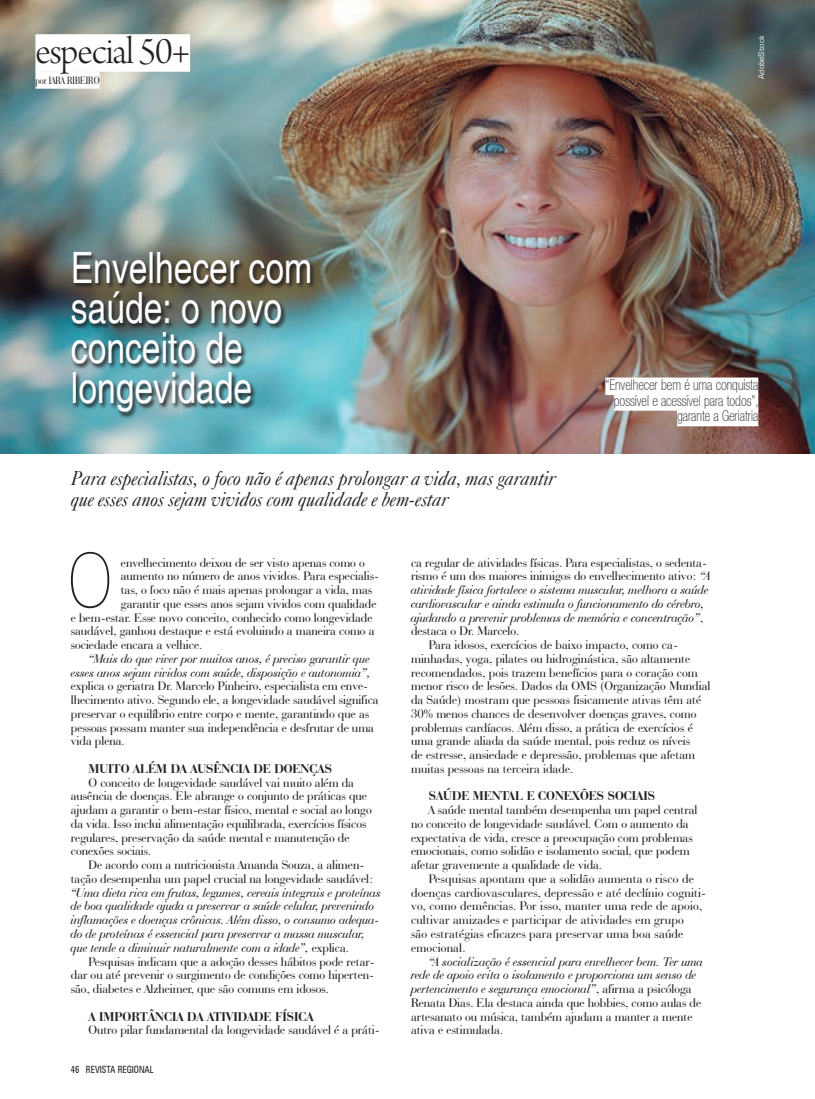
<style>
.page{position:relative;width:815px;height:1099px;background:#fff}
.page>*{position:absolute;margin:0;border:0;box-sizing:border-box;transform-origin:0 0}
.t1{font:100 84.12px "Serifa BT";color:#231f20;scale:.8 1}
.w_texto_reto_helv_co{font:condensed 43.25px/40px "Helvetica";color:#fff;scale:.95 1}
.w_seção_ARNO{font:40px "Arno Pro Light Display";letter-spacing:-.025em;color:#231f20}
.w_texto_CASABLANCA{font:italic 20.38px/21.4px "Casablanca";letter-spacing:-.01em;color:#231f20;scale:.9 1}
.w_LEGENDA_-_FIO_BRAN{font:100 condensed 15px/15.6px "Helvetica 37";color:#231f20;text-align:right;scale:.9 1}
.w_texto_serifa_BAUER{font:13.12px/13.8px "Bauer Bodoni BT";color:#231f20}
.w_texto_serifa_BAUER-2{font:italic 13.12px/13.8px "Bauer Bodoni BT";color:#231f20}
.w_texto_serifa_BAUER-3{font:700 13.12px "Bauer Bodoni BT";color:#231f20}
.w_nomes{font:11.25px "Bauer Bodoni BT";color:#231f20;scale:.8 1}
.t2{font:condensed 10px "Zurich BT";color:#231f20;scale:.9 1}
.w_crédito{font:7.5px "Square 721 BT";color:#fff}
.s1{font-style:italic}
.s2{font-style:normal}
</style>
<div class="page">
<img style="left:0;top:0;width:814px;height:453px">
<div style="left:35px;top:71px;width:65px;height:18px;background:#fff"></div>
<img style="left:71px;top:251px;width:245px;height:167px">
<div style="left:35px;top:34px;width:155px;height:38px;background:#fff"></div>
<div style="left:605px;top:377px;width:153px;height:18px;background:#fff"></div>
<div style="left:614px;top:393px;width:144px;height:17px;background:#fff"></div>
<div style="left:677px;top:409px;width:81px;height:17px;background:#fff"></div>
<p class="w_seção_ARNO" style="left:35px;top:29px;width:156px">especial 50+</p>
<p class="w_nomes" style="left:35px;top:73px;width:82px">por IARA RIBEIRO</p>
<p class="w_crédito" style="left:757px;top:79px;width:45px;rotate:-90deg">AdobeStock</p>
<p class="w_texto_reto_helv_co" style="left:71px;top:248px;width:255px">Envelhecer com saúde: o novo conceito de longevidade</p>
<p class="w_texto_CASABLANCA" style="left:71px;top:467px;width:540px">Para especialistas, o foco não é apenas prolongar a vida, mas garantir que esses anos sejam vividos com qualidade e bem-estar</p>
<p class="w_LEGENDA_-_FIO_BRAN" style="left:605px;top:377px;width:172px">“Envelhecer bem é uma conquista possível e acessível para todos”, garante a Geriatria</p>
<p class="t1" style="left:68px;top:531px;width:58px">O</p>
<p class="w_texto_serifa_BAUER" style="left:121px;top:555px;width:245px">envelhecimento deixou de ser visto apenas como o</p>
<p class="w_texto_serifa_BAUER" style="left:121px;top:569px;width:260px">aumento no número de anos vividos. Para especialis-</p>
<p class="w_texto_serifa_BAUER" style="left:121px;top:582px;width:253px">tas, o foco não é mais apenas prolongar a vida, mas</p>
<p class="w_texto_serifa_BAUER" style="left:121px;top:596px;width:257px">garantir que esses anos sejam vividos com qualidade</p>
<p class="w_texto_serifa_BAUER" style="left:71px;top:610px;width:303px">e bem-estar. Esse novo conceito, conhecido como longevidade</p>
<p class="w_texto_serifa_BAUER" style="left:71px;top:624px;width:305px">saudável, ganhou destaque e está evoluindo a maneira como a</p>
<p class="w_texto_serifa_BAUER" style="left:71px;top:637px;width:133px">sociedade encara a velhice.</p>
<p class="w_texto_serifa_BAUER" style="left:71px;top:651px;width:309px;text-indent:18px"><span class="s1">“Mais do que viver por muitos anos, é preciso garantir que esses anos sejam vividos com saúde, disposição e autonomia”, </span>explica o geriatra Dr. Marcelo Pinheiro, especialista em enve&shy;lhecimento ativo. Segundo ele, a longevidade saudável significa preservar o equilíbrio entre corpo e mente, garantindo que as pessoas possam manter sua independência e desfrutar de uma vida plena.</p>
<p class="w_texto_serifa_BAUER-3" style="left:89px;top:760px;width:245px">MUITO ALÉM DA AUSÊNCIA DE DOENÇAS</p>
<p class="w_texto_serifa_BAUER" style="left:71px;top:775px;width:302px;text-indent:18px">O conceito de longevidade saudável vai muito além da ausência de doenças. Ele abrange o conjunto de práticas que ajudam a garantir o bem-estar físico, mental e social ao longo da vida. Isso inclui alimentação equilibrada, exercícios físicos regulares, preservação da saúde mental e manutenção de conexões sociais.</p>
<p class="w_texto_serifa_BAUER-2" style="left:71px;top:857px;width:311px;text-indent:18px"><span class="s2">De acordo com a nutricionista Amanda Souza, a alimen&shy;tação desempenha um papel crucial na longevidade saudável: </span>“Uma dieta rica em frutas, legumes, cereais integrais e proteínas de boa qualidade ajuda a preservar a saúde celular, prevenindo inflamações e doenças crônicas. Além disso, o consumo adequa&shy;do de proteínas é essencial para preservar a massa muscular, que tende a diminuir naturalmente com a idade”, <span class="s2">explica.</span></p>
<p class="w_texto_serifa_BAUER" style="left:71px;top:954px;width:305px;text-align:justify;text-indent:18px">Pesquisas indicam que a adoção desses hábitos pode retar&shy;dar ou até prevenir o surgimento de condições como hiperten&shy;são, diabetes e Alzheimer, que são comuns em idosos.</p>
<p class="w_texto_serifa_BAUER-3" style="left:89px;top:1007px;width:227px">A IMPORTÂNCIA DA ATIVIDADE FÍSICA</p>
<p class="w_texto_serifa_BAUER" style="left:89px;top:1022px;width:293px">Outro pilar fundamental da longevidade saudável é a práti-</p>
<p class="t2" style="left:71px;top:1063px;width:94px">46 REVISTA REGIONAL</p>
<p class="w_texto_serifa_BAUER-2" style="left:411px;top:555px;width:301px"><span class="s2">ca regular de atividades físicas. Para especialistas, o sedenta&shy;rismo é um dos maiores inimigos do envelhecimento ativo:</span> “A atividade física fortalece o sistema muscular, melhora a saúde cardiovascular e ainda estimula o funcionamento do cérebro, ajudando a prevenir problemas de memória e concentração”<span class="s2">, destaca o Dr. Marcelo.</span></p>
<p class="w_texto_serifa_BAUER" style="left:411px;top:637px;width:301px;text-indent:18px">Para idosos, exercícios de baixo impacto, como ca&shy;minhadas, yoga, pilates ou hidroginástica, são altamente recomendados, pois trazem benefícios para o coração com menor risco de lesões. Dados da OMS (Organização Mundial da Saúde) mostram que pessoas fisicamente ativas têm até 30% menos chances de desenvolver doenças graves, como problemas cardíacos. Além disso, a prática de exercícios é uma grande aliada da saúde mental, pois reduz os níveis<br>de estresse, ansiedade e depressão, problemas que afetam muitas pessoas na terceira idade.</p>
<p class="w_texto_serifa_BAUER-3" style="left:429px;top:787px;width:228px">SAÚDE MENTAL E CONEXÕES SOCIAIS</p>
<p class="w_texto_serifa_BAUER" style="left:411px;top:802px;width:288px;text-indent:18px">A saúde mental também desempenha um papel central no conceito de longevidade saudável. Com o aumento da expectativa de vida, cresce a preocupação com problemas emocionais, como solidão e isolamento social, que podem afetar gravemente a qualidade de vida.</p>
<p class="w_texto_serifa_BAUER" style="left:411px;top:871px;width:297px;text-indent:18px">Pesquisas apontam que a solidão aumenta o risco de doenças cardiovasculares, depressão e até declínio cogniti&shy;vo, como demências. Por isso, manter uma rede de apoio, cultivar amizades e participar de atividades em grupo<br>são estratégias eficazes para preservar uma boa saúde emocional.</p>
<p class="w_texto_serifa_BAUER-2" style="left:411px;top:954px;width:293px;text-indent:18px">“A socialização é essencial para envelhecer bem. Ter uma rede de apoio evita o isolamento e proporciona um senso de pertencimento e segurança emocional”<span class="s2">, afirma a psicóloga Renata Dias. Ela destaca ainda que hobbies, como aulas de artesanato ou música, também ajudam a manter a mente ativa e estimulada.</span></p>
</div>
